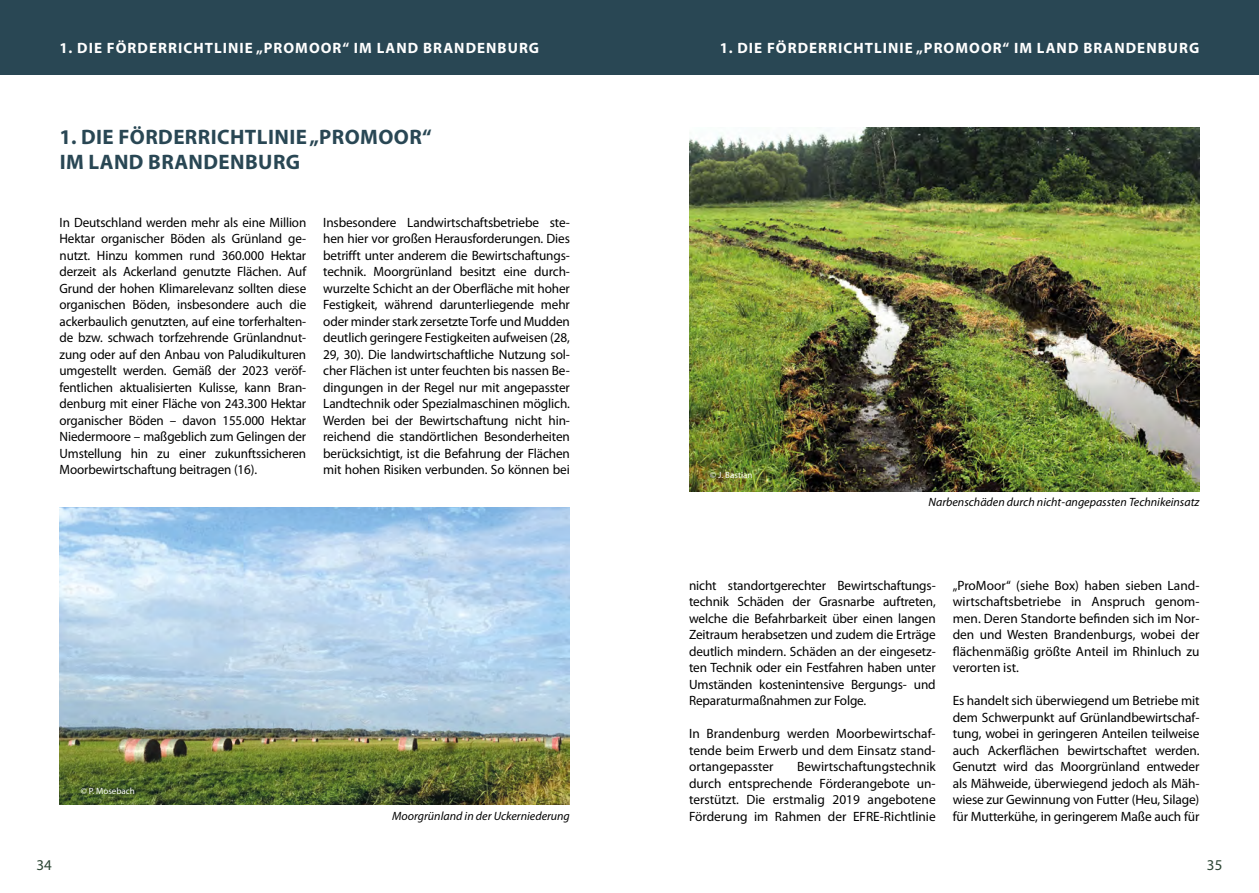
<style>
.page{position:relative;width:1259px;height:893px;background:#fff}
.page>*{position:absolute;margin:0;border:0;box-sizing:border-box;transform-origin:0 0}
.Überschriften{font:700 21px/25.2px "Myriad Pro";letter-spacing:.02em;color:#294754}
.t1{font:700 15px "Myriad Pro";letter-spacing:.07em;color:#fff}
.t2{font:15px "Myriad Pro";color:#2c4634}
.Mengentext_regular{font:13.5px/16.5px "Myriad Pro";letter-spacing:-.01em;color:#000;text-align:justify}
.t3{font:italic 12px "Myriad Pro";color:#000}
.t4{font:9px "Myriad Pro";color:#fff}
</style>
<div class="page">
<div style="left:0;top:0;width:1259px;height:75px;background:#294754"></div>
<img style="left:60px;top:507px;width:510px;height:297px">
<img style="left:689px;top:128px;width:510px;height:363px">
<p class="t1" style="left:60px;top:38px;width:67px">1. DIE FÖRDERRICHTLINIE</p>
<p class="t1" style="left:256px;top:38px;width:65px">„PROMOOR</p>
<p class="t1" style="left:342px;top:38px;width:55px">“ IM LAND</p>
<p class="t1" style="left:423px;top:38px;width:22px">BRANDENBURG</p>
<p class="t1" style="left:719px;top:38px;width:67px">1. DIE FÖRDERRICHTLINIE</p>
<p class="t1" style="left:916px;top:38px;width:65px">„PROMOOR</p>
<p class="t1" style="left:1002px;top:38px;width:55px">“ IM LAND</p>
<p class="t1" style="left:1083px;top:38px;width:22px">BRANDENBURG</p>
<h1 class="Überschriften" style="left:60px;top:124px;width:373px">1. DIE FÖRDERRICHTLINIE „PROMOOR“<br>IM LAND BRANDENBURG</h1>
<p class="Mengentext_regular" style="left:60px;top:214px;width:248px">In Deutschland werden mehr als eine Million Hektar organischer Böden als Grünland ge&shy;nutzt. Hinzu kommen rund 360.000 Hektar derzeit als Ackerland genutzte Flächen. Auf Grund der hohen Klimarelevanz sollten diese organischen Böden, insbesondere auch die ackerbaulich genutzten, auf eine torferhalten&shy;de bzw. schwach torfzehrende Grünlandnut&shy;zung oder auf den Anbau von Paludikulturen umgestellt werden. Gemäß der 2023 veröf&shy;fentlichen aktualisierten Kulisse, kann Bran&shy;denburg mit einer Fläche von 243.300 Hektar organischer Böden – davon 155.000 Hektar Niedermoore – maßgeblich zum Gelingen der Umstellung hin zu einer zukunftssicheren Moorbewirtschaftung beitragen (16).</p>
<p class="Mengentext_regular" style="left:323px;top:214px;width:248px">Insbesondere Landwirtschaftsbetriebe ste&shy;hen hier vor großen Herausforderungen. Dies betrifft unter anderem die Bewirtschaftungs&shy;technik. Moorgrünland besitzt eine durch&shy;wurzelte Schicht an der Oberfläche mit hoher Festigkeit, während darunterliegende mehr oder minder stark zersetzte Torfe und Mudden deutlich geringere Festigkeiten aufweisen (28, 29, 30). Die landwirtschaftliche Nutzung sol&shy;cher Flächen ist unter feuchten bis nassen Be&shy;dingungen in der Regel nur mit angepasster Landtechnik oder Spezialmaschinen möglich.<br>Werden bei der Bewirtschaftung nicht hin&shy;reichend die standörtlichen Besonderheiten berücksichtigt, ist die Befahrung der Flächen mit hohen Risiken verbunden. So können bei</p>
<p class="t4" style="left:81px;top:785px;width:56px">© P. Mosebach</p>
<p class="t3" style="left:392px;top:808px;width:179px">Moorgrünland in der Uckerniederung</p>
<p class="t4" style="left:710px;top:470px;width:44px">© J. Bastian</p>
<p class="t3" style="left:928px;top:495px;width:272px">Narbenschäden durch nicht-angepassten Technikeinsatz</p>
<p class="Mengentext_regular" style="left:689px;top:577px;width:248px">nicht standortgerechter Bewirtschaftungs&shy;technik Schäden der Grasnarbe auftreten, welche die Befahrbarkeit über einen langen Zeitraum herabsetzen und zudem die Erträge deutlich mindern. Schäden an der eingesetz&shy;ten Technik oder ein Festfahren haben unter Umständen kostenintensive Bergungs- und Reparaturmaßnahmen zur Folge.</p>
<p class="Mengentext_regular" style="left:689px;top:725px;width:248px">In Brandenburg werden Moorbewirtschaf&shy;tende beim Erwerb und dem Einsatz stand&shy;ortangepasster</p>
<p class="Mengentext_regular" style="left:689px;top:758px;width:248px;text-indent:108px">Bewirtschaftungstechnik durch entsprechende Förderangebote un&shy;terstützt. Die erstmalig 2019 angebotene Förderung im Rahmen der EFRE-Richtlinie</p>
<p class="Mengentext_regular" style="left:952px;top:577px;width:248px">„ProMoor“ (siehe Box) haben sieben Land&shy;wirtschaftsbetriebe in Anspruch genom&shy;men. Deren Standorte befinden sich im Nor&shy;den und Westen Brandenburgs, wobei der flächenmäßig größte Anteil im Rhinluch zu verorten ist.</p>
<p class="Mengentext_regular" style="left:952px;top:692px;width:248px">Es handelt sich überwiegend um Betriebe mit dem Schwerpunkt auf Grünlandbewirtschaf&shy;tung, wobei in geringeren Anteilen teilweise auch Ackerflächen bewirtschaftet werden.<br>Genutzt wird das Moorgrünland entweder als Mähweide, überwiegend jedoch als Mäh&shy;wiese zur Gewinnung von Futter (Heu, Silage) für Mutterkühe, in geringerem Maße auch für</p>
<p class="t2" style="left:37px;top:856px;width:17px">34</p>
<p class="t2" style="left:1207px;top:856px;width:17px">35</p>
</div>
